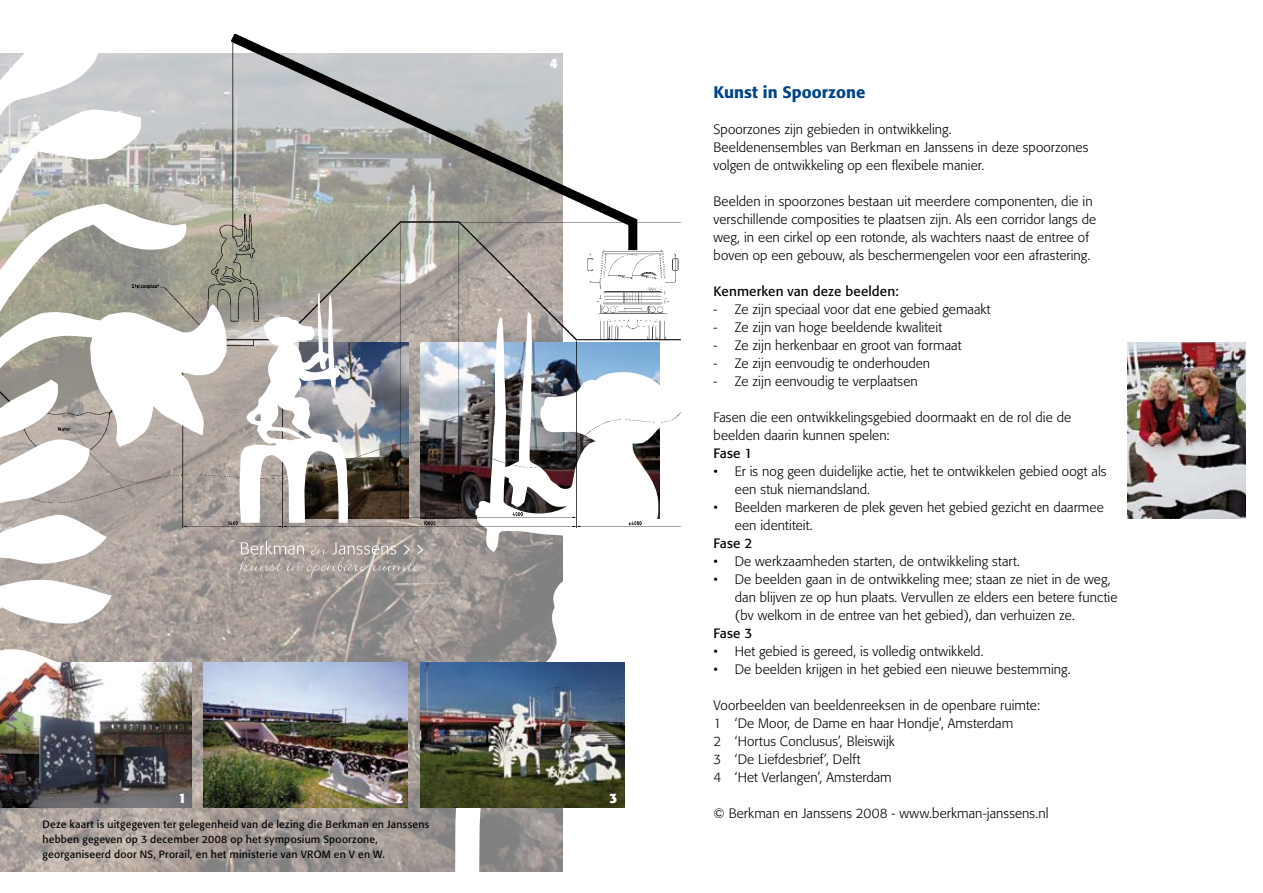
<style>
.page{position:relative;width:1263px;height:893px;background:#fff}
.page>*{position:absolute;margin:0;border:0;box-sizing:border-box;transform-origin:0 0}
.t1{font:500 16.5px "Tn T Form BSK";color:#004489}
.t2{font:300 13.5px/18px "Tn T Form BSK";letter-spacing:.005em;color:#000}
.t3{font:13.5px "Tn T Form BSK";letter-spacing:.01em;color:#000}
.t4{font:700 13.5px "Tn T Form BSK";color:#fff}
.t5{font:10.5px/15px "Tn T Form BSK";letter-spacing:.02em;color:#000}
</style>
<div class="page">
<img style="left:0;top:538px;width:455px;height:334px">
<img style="left:1127px;top:343px;width:119px;height:176px">
<img style="left:204px;top:663px;width:204px;height:145px">
<svg style="left:455px;top:538px;width:170px;height:334px"></svg>
<img style="left:227px;top:34px;width:453px;height:504px">
<svg style="left:0;top:53px;width:227px;height:662px"></svg>
<svg style="left:239px;top:293px;width:109px;height:230px"></svg>
<img style="left:421px;top:663px;width:203px;height:145px">
<img style="left:0;top:663px;width:191px;height:145px">
<svg style="left:240px;top:541px;width:183px;height:37px"></svg>
<p class="t4" style="left:550px;top:54px;width:9px">4</p>
<p class="t4" style="left:179px;top:790px;width:9px">1</p>
<p class="t4" style="left:395px;top:790px;width:9px">2</p>
<p class="t4" style="left:609px;top:790px;width:9px">3</p>
<p class="t5" style="left:43px;top:817px;width:388px">Deze kaart is uitgegeven ter gelegenheid van de lezing die Berkman en Janssens hebben gegeven op 3 december 2008 op het symposium Spoorzone, georganiseerd door NS, Prorail, en het ministerie van VROM en V en W.</p>
<p class="t1" style="left:713px;top:82px;width:153px">Kunst in Spoorzone</p>
<p class="t2" style="left:713px;top:121px;width:376px">Spoorzones zijn gebieden in ontwikkeling.<br>Beeldenensembles van Berkman en Janssens in deze spoorzones volgen de ontwikkeling op een flexibele manier.</p>
<p class="t2" style="left:713px;top:193px;width:384px">Beelden in spoorzones bestaan uit meerdere componenten, die in verschillende composities te plaatsen zijn. Als een corridor langs de weg, in een cirkel op een rotonde, als wachters naast de entree of boven op een gebouw, als beschermengelen voor een afrastering.</p>
<p class="t3" style="left:713px;top:283px;width:187px">Kenmerken van deze beelden:</p>
<p class="t2" style="left:713px;top:301px;width:279px">- Ze zijn speciaal voor dat ene gebied gemaakt</p>
<p class="t2" style="left:713px;top:319px;width:230px">- Ze zijn van hoge beeldende kwaliteit</p>
<p class="t2" style="left:713px;top:336px;width:249px">- Ze zijn herkenbaar en groot van formaat</p>
<p class="t2" style="left:713px;top:354px;width:218px">- Ze zijn eenvoudig te onderhouden</p>
<p class="t2" style="left:713px;top:372px;width:206px">- Ze zijn eenvoudig te verplaatsen</p>
<p class="t2" style="left:713px;top:408px;width:359px">Fasen die een ontwikkelingsgebied doormaakt en de rol die de beelden daarin kunnen spelen:</p>
<p class="t3" style="left:713px;top:445px;width:40px">Fase 1</p>
<p class="t2" style="left:735px;top:462px;width:373px;text-indent:-21px">• Er is nog geen duidelijke actie, het te ontwikkelen gebied oogt als een stuk niemandsland.</p>
<p class="t2" style="left:735px;top:498px;width:370px;text-indent:-21px">• Beelden markeren de plek geven het gebied gezicht en daarmee een identiteit.</p>
<p class="t3" style="left:713px;top:535px;width:40px">Fase 2</p>
<p class="t2" style="left:713px;top:552px;width:308px">• De werkzaamheden starten, de ontwikkeling start.</p>
<p class="t2" style="left:735px;top:570px;width:384px;text-indent:-21px">• De beelden gaan in de ontwikkeling mee; staan ze niet in de weg, dan blijven ze op hun plaats. Vervullen ze elders een betere functie (bv welkom in de entree van het gebied), dan verhuizen ze.</p>
<p class="t3" style="left:713px;top:625px;width:40px">Fase 3</p>
<p class="t2" style="left:713px;top:642px;width:272px">• Het gebied is gereed, is volledig ontwikkeld.</p>
<p class="t2" style="left:713px;top:660px;width:358px">• De beelden krijgen in het gebied een nieuwe bestemming.</p>
<p class="t2" style="left:713px;top:696px;width:328px">Voorbeelden van beeldenreeksen in de openbare ruimte:<br>1 ‘De Moor, de Dame en haar Hondje’, Amsterdam<br>2 ‘Hortus Conclusus’, Bleiswijk<br>3 ‘De Liefdesbrief’, Delft<br>4 ‘Het Verlangen’, Amsterdam</p>
<p class="t2" style="left:713px;top:804px;width:336px">© Berkman en Janssens 2008 - www.berkman-janssens.nl</p>
</div>
